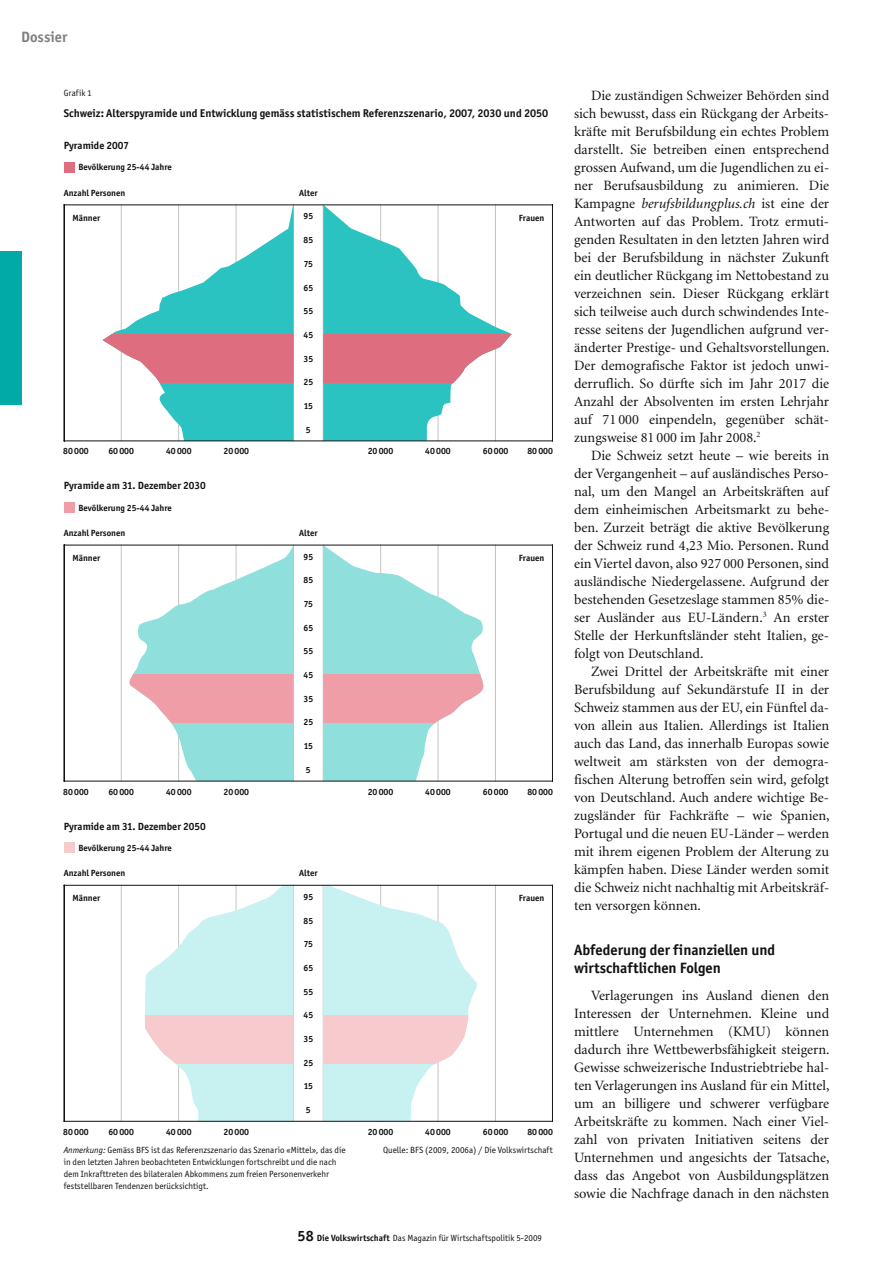
<style>
.page{position:relative;width:893px;height:1263px;background:#fff}
.page>*{position:absolute;margin:0;border:0;box-sizing:border-box;transform-origin:0 0}
.t1{font:700 15px/18px "Officina San ITC";color:#111212}
.t2{font:700 15px "Officina San ITC";color:#818181}
.t3{font:14.25px/18px "Minion";color:#111212;text-align:justify}
.t4{font:700 11.25px "Officina San ITC";color:#111212}
.t5{font:700 10.5px "Officina San ITC";color:#111212}
.t6{font:9px/12px "Officina San ITC";color:#111212}
.t7{font:700 9px "Officina San ITC";color:#111212}
.s1{font-style:italic}
.s2{font-weight:700;font-size:15px}
.s3{font-weight:700}
</style>
<div class="page">
<div style="left:0;top:252px;width:21px;height:153px;background:#00aaa7"></div>
<hr style="left:121px;top:545px;width:1px;height:236px;background:#c3c4c4">
<hr style="left:495px;top:545px;width:1px;height:236px;background:#c3c4c4">
<hr style="left:121px;top:885px;width:1px;height:236px;background:#c3c4c4">
<hr style="left:495px;top:885px;width:1px;height:236px;background:#c3c4c4">
<hr style="left:293px;top:885px;width:1px;height:236px;background:#c3c4c4">
<svg style="left:323px;top:886px;width:155px;height:235px"></svg>
<svg style="left:145px;top:886px;width:148px;height:235px"></svg>
<svg style="left:323px;top:546px;width:162px;height:235px"></svg>
<svg style="left:127px;top:546px;width:167px;height:235px"></svg>
<svg style="left:323px;top:205px;width:189px;height:235px"></svg>
<svg style="left:103px;top:205px;width:191px;height:235px"></svg>
<div style="left:64px;top:162px;width:11px;height:11px;background:#de6d7f"></div>
<svg style="left:103px;top:334px;width:190px;height:49px;background:#e28392"></svg>
<svg style="left:323px;top:334px;width:189px;height:49px;fill:#de6d7f"></svg>
<div style="left:64px;top:502px;width:11px;height:11px;background:#ef9ea7"></div>
<div style="left:64px;top:842px;width:11px;height:11px;background:#f7cbcd"></div>
<div style="left:127px;top:674px;width:166px;height:49px;background:#ef9ea7"></div>
<div style="left:323px;top:674px;width:162px;height:49px;background:#ef9ea7"></div>
<div style="left:145px;top:1014px;width:148px;height:49px;background:#f7cbcd"></div>
<div style="left:323px;top:1014px;width:155px;height:49px;background:#f7cbcd"></div>
<hr style="left:64px;top:545px;width:488px;height:1px;background:#111212">
<hr style="left:552px;top:545px;width:1px;height:236px;background:#111212">
<hr style="left:64px;top:545px;width:1px;height:236px;background:#111212">
<hr style="left:64px;top:781px;width:488px;height:1px;background:#111212">
<hr style="left:64px;top:885px;width:488px;height:1px;background:#111212">
<hr style="left:552px;top:885px;width:1px;height:236px;background:#111212">
<hr style="left:64px;top:885px;width:1px;height:236px;background:#111212">
<hr style="left:64px;top:1121px;width:488px;height:1px;background:#111212">
<hr style="left:552px;top:205px;width:1px;height:236px;background:#111212">
<hr style="left:64px;top:205px;width:1px;height:236px;background:#111212">
<hr style="left:64px;top:440px;width:488px;height:1px;background:#111212">
<hr style="left:64px;top:204px;width:488px;height:1px;background:#111212">
<p class="t2" style="left:21px;top:27px;width:48px">Dossier</p>
<p class="t6" style="left:64px;top:86px;width:30px">Grafik 1</p>
<p class="t4" style="left:64px;top:106px;width:486px">Schweiz: Alterspyramide und Entwicklung gemäss statistischem Referenzszenario, 2007, 2030 und 2050</p>
<p class="t5" style="left:64px;top:139px;width:67px">Pyramide 2007</p>
<p class="t7" style="left:78px;top:162px;width:95px">Bevölkerung 25-44 Jahre</p>
<p class="t7" style="left:64px;top:187px;width:63px">Anzahl Personen</p>
<p class="t7" style="left:299px;top:187px;width:20px">Alter</p>
<p class="t7" style="left:304px;top:211px;width:11px">95</p>
<p class="t7" style="left:72px;top:212px;width:29px">Männer</p>
<p class="t7" style="left:519px;top:212px;width:27px">Frauen</p>
<p class="t7" style="left:304px;top:234px;width:11px">85</p>
<p class="t7" style="left:304px;top:258px;width:11px">75</p>
<p class="t7" style="left:304px;top:282px;width:11px">65</p>
<p class="t7" style="left:304px;top:305px;width:11px">55</p>
<p class="t7" style="left:304px;top:329px;width:11px">45</p>
<p class="t7" style="left:304px;top:353px;width:11px">35</p>
<p class="t7" style="left:304px;top:377px;width:11px">25</p>
<p class="t7" style="left:304px;top:400px;width:11px">15</p>
<p class="t7" style="left:306px;top:424px;width:6px">5</p>
<p class="t7" style="left:63px;top:446px;width:27px">80 000</p>
<p class="t7" style="left:108px;top:446px;width:27px">60 000</p>
<p class="t7" style="left:166px;top:446px;width:27px">40 000</p>
<p class="t7" style="left:224px;top:446px;width:27px">20 000</p>
<p class="t7" style="left:368px;top:446px;width:27px">20 000</p>
<p class="t7" style="left:425px;top:446px;width:27px">40 000</p>
<p class="t7" style="left:483px;top:446px;width:27px">60 000</p>
<p class="t7" style="left:527px;top:446px;width:27px">80 000</p>
<p class="t5" style="left:64px;top:479px;width:143px">Pyramide am 31. Dezember 2030</p>
<p class="t7" style="left:78px;top:502px;width:95px">Bevölkerung 25-44 Jahre</p>
<p class="t7" style="left:64px;top:527px;width:63px">Anzahl Personen</p>
<p class="t7" style="left:299px;top:527px;width:20px">Alter</p>
<p class="t7" style="left:304px;top:551px;width:11px">95</p>
<p class="t7" style="left:72px;top:552px;width:29px">Männer</p>
<p class="t7" style="left:519px;top:552px;width:27px">Frauen</p>
<p class="t7" style="left:304px;top:575px;width:11px">85</p>
<p class="t7" style="left:304px;top:598px;width:11px">75</p>
<p class="t7" style="left:304px;top:622px;width:11px">65</p>
<p class="t7" style="left:304px;top:646px;width:11px">55</p>
<p class="t7" style="left:304px;top:669px;width:11px">45</p>
<p class="t7" style="left:304px;top:693px;width:11px">35</p>
<p class="t7" style="left:304px;top:717px;width:11px">25</p>
<p class="t7" style="left:304px;top:740px;width:11px">15</p>
<p class="t7" style="left:306px;top:764px;width:6px">5</p>
<p class="t7" style="left:63px;top:786px;width:27px">80 000</p>
<p class="t7" style="left:108px;top:786px;width:27px">60 000</p>
<p class="t7" style="left:166px;top:786px;width:27px">40 000</p>
<p class="t7" style="left:224px;top:786px;width:27px">20 000</p>
<p class="t7" style="left:368px;top:786px;width:27px">20 000</p>
<p class="t7" style="left:425px;top:786px;width:27px">40 000</p>
<p class="t7" style="left:483px;top:786px;width:27px">60 000</p>
<p class="t7" style="left:527px;top:786px;width:27px">80 000</p>
<p class="t5" style="left:64px;top:819px;width:143px">Pyramide am 31. Dezember 2050</p>
<p class="t7" style="left:78px;top:842px;width:95px">Bevölkerung 25-44 Jahre</p>
<p class="t7" style="left:64px;top:868px;width:63px">Anzahl Personen</p>
<p class="t7" style="left:299px;top:868px;width:20px">Alter</p>
<p class="t7" style="left:304px;top:891px;width:11px">95</p>
<p class="t7" style="left:72px;top:892px;width:29px">Männer</p>
<p class="t7" style="left:519px;top:892px;width:27px">Frauen</p>
<p class="t7" style="left:304px;top:915px;width:11px">85</p>
<p class="t7" style="left:304px;top:938px;width:11px">75</p>
<p class="t7" style="left:304px;top:962px;width:11px">65</p>
<p class="t7" style="left:304px;top:986px;width:11px">55</p>
<p class="t7" style="left:304px;top:1009px;width:11px">45</p>
<p class="t7" style="left:304px;top:1033px;width:11px">35</p>
<p class="t7" style="left:304px;top:1057px;width:11px">25</p>
<p class="t7" style="left:304px;top:1080px;width:11px">15</p>
<p class="t7" style="left:306px;top:1104px;width:6px">5</p>
<p class="t7" style="left:63px;top:1126px;width:27px">80 000</p>
<p class="t7" style="left:108px;top:1126px;width:27px">60 000</p>
<p class="t7" style="left:166px;top:1126px;width:27px">40 000</p>
<p class="t7" style="left:224px;top:1126px;width:27px">20 000</p>
<p class="t7" style="left:368px;top:1126px;width:27px">20 000</p>
<p class="t7" style="left:425px;top:1126px;width:27px">40 000</p>
<p class="t7" style="left:483px;top:1126px;width:27px">60 000</p>
<p class="t7" style="left:527px;top:1126px;width:27px">80 000</p>
<p class="t6" style="left:64px;top:1144px;width:283px"><span class="s1">Anmerkung:</span> Gemäss BFS ist das Referenzszenario das Szenario «Mittel», das die in den letzten Jahren beobachteten Entwicklungen fortschreibt und die nach dem Inkrafttreten des bilateralen Abkommens zum freien Personenverkehr feststellbaren Tendenzen berücksichtigt.</p>
<p class="t6" style="left:383px;top:1144px;width:171px">Quelle: BFS (2009, 2006a) / Die Volkswirtschaft</p>
<p class="t6" style="left:298px;top:1232px;width:246px"><span class="s2">58</span> <span class="s3">Die Volkswirtschaft</span> Das Magazin für Wirtschaftspolitik 5-2009</p>
<p class="t3" style="left:574px;top:86px;width:257px;text-indent:17px">Die zuständigen Schweizer Behörden sind sich bewusst, dass ein Rückgang der Arbeits&shy;kräfte mit Berufsbildung ein echtes Problem darstellt. Sie betreiben einen entsprechend grossen Aufwand, um die Jugendlichen zu ei&shy;ner Berufsausbildung zu animieren. Die Kampagne <span class="s1">berufsbildungplus.ch</span> ist eine der Antworten auf das Problem. Trotz ermuti&shy;genden Resultaten in den letzten Jahren wird bei der Berufsbildung in nächster Zukunft ein deutlicher Rückgang im Nettobestand zu verzeichnen sein. Dieser Rückgang erklärt sich teilweise auch durch schwindendes Inte&shy;resse seitens der Jugendlichen aufgrund ver&shy;änderter Prestige- und Gehaltsvorstellungen.<br>Der demografische Faktor ist jedoch unwi&shy;derruflich. So dürfte sich im Jahr 2017 die Anzahl der Absolventen im ersten Lehrjahr auf 71 000 einpendeln, gegenüber schät&shy;zungsweise 81 000 im Jahr 2008.<sup>2</sup></p>
<p class="t3" style="left:574px;top:446px;width:257px;text-indent:17px">Die Schweiz setzt heute – wie bereits in der Vergangenheit – auf ausländisches Perso&shy;nal, um den Mangel an Arbeitskräften auf dem einheimischen Arbeitsmarkt zu behe&shy;ben. Zurzeit beträgt die aktive Bevölkerung der Schweiz rund 4,23 Mio. Personen. Rund ein Viertel davon, also 927 000 Personen, sind ausländische Niedergelassene. Aufgrund der bestehenden Gesetzeslage stammen 85% die&shy;ser Ausländer aus EU-Ländern.<sup>3</sup> An erster Stelle der Herkunftsländer steht Italien, ge&shy;folgt von Deutschland.</p>
<p class="t3" style="left:574px;top:662px;width:257px;text-indent:17px">Zwei Drittel der Arbeitskräfte mit einer Berufsbildung auf Sekundärstufe II in der Schweiz stammen aus der EU, ein Fünftel da&shy;von allein aus Italien. Allerdings ist Italien auch das Land, das innerhalb Europas sowie weltweit am stärksten von der demogra&shy;fischen Alterung betroffen sein wird, gefolgt von Deutschland. Auch andere wichtige Be&shy;zugsländer für Fachkräfte – wie Spanien, Portugal und die neuen EU-Länder – werden mit ihrem eigenen Problem der Alterung zu kämpfen haben. Diese Länder werden somit die Schweiz nicht nachhaltig mit Arbeitskräf&shy;ten versorgen können.</p>
<p class="t1" style="left:574px;top:940px;width:203px">Abfederung der finanziellen und wirtschaftlichen Folgen</p>
<p class="t3" style="left:574px;top:986px;width:257px;text-indent:17px">Verlagerungen ins Ausland dienen den Interessen der Unternehmen. Kleine und mittlere Unternehmen (KMU) können dadurch ihre Wettbewerbsfähigkeit steigern.<br>Gewisse schweizerische Industriebtriebe hal&shy;ten Verlagerungen ins Ausland für ein Mittel, um an billigere und schwerer verfügbare Arbeitskräfte zu kommen. Nach einer Viel&shy;zahl von privaten Initiativen seitens der Unternehmen und angesichts der Tatsache, dass das Angebot von Ausbildungsplätzen sowie die Nachfrage danach in den nächsten</p>
</div>
